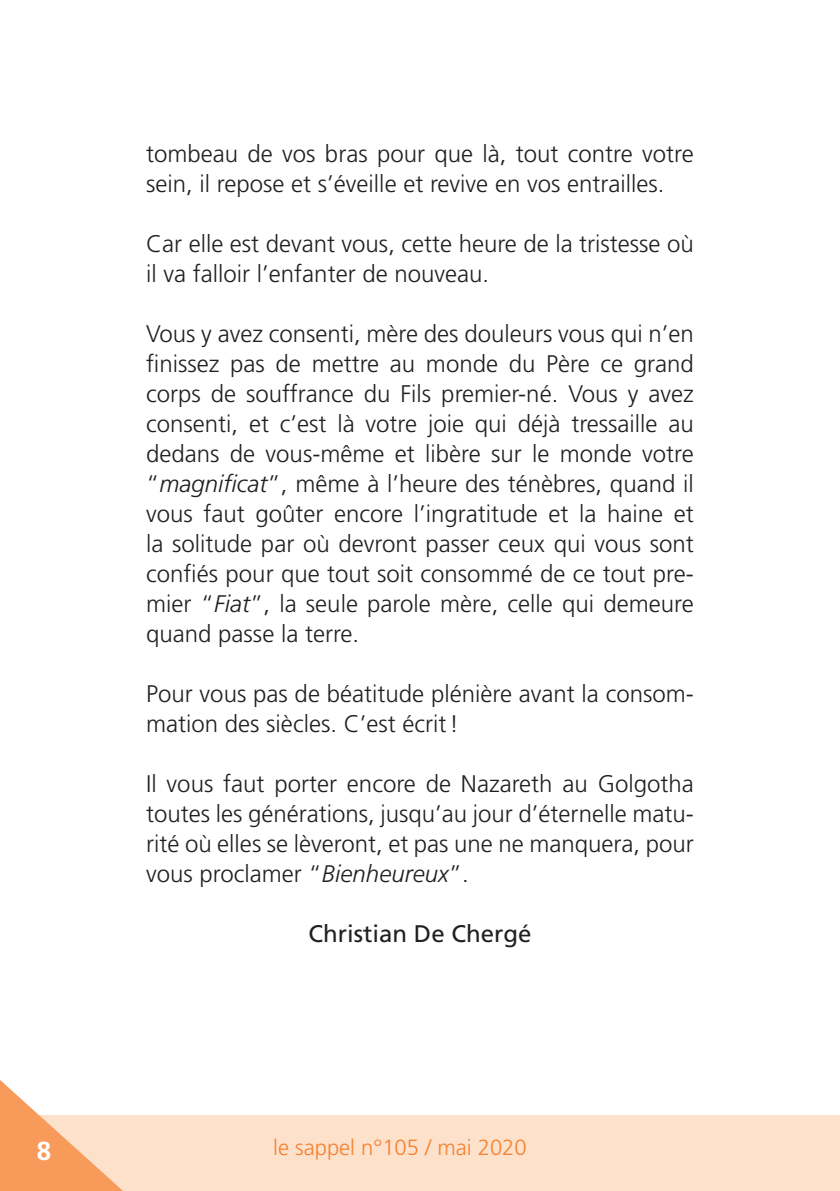
<style>
.page{position:relative;width:840px;height:1191px;background:#fff}
.page>*{position:absolute;margin:0;border:0;box-sizing:border-box;transform-origin:0 0}
.t1{font:700 26px "Frutiger";color:#fff}
.t2{font:300 24px/30px "Frutiger";color:#231f20}
.t3{font:24px "Frutiger";color:#231f20}
.t4{font:300 22px "Frutiger";color:#f48232}
.s1{font-style:italic}
</style>
<div class="page">
<div style="left:0;top:1115px;width:839px;height:76px;background:#fee1cb"></div>
<svg style="left:0;top:1080px;width:123px;height:111px"></svg>
<hr style="left:839px;top:0;width:1px;height:222px;background:#f48232">
<p class="t2" style="left:146px;top:139px;width:549px">tombeau de vos bras pour que là, tout contre votre sein, il repose et s’éveille et revive en vos entrailles.</p>
<p class="t2" style="left:146px;top:229px;width:549px">Car elle est devant vous, cette heure de la tristesse où il va falloir l’enfanter de nouveau.</p>
<p class="t2" style="left:146px;top:319px;width:549px;text-align:justify">Vous y avez consenti, mère des douleurs vous qui n’en finissez pas de mettre au monde du Père ce grand corps de souffrance du Fils premier-né. Vous y avez consenti, et c’est là votre joie qui déjà tressaille au dedans de vous-même et libère sur le monde votre “<span class="s1">magnificat</span>”, même à l’heure des ténèbres, quand il vous faut goûter encore l’ingratitude et la haine et la solitude par où devront passer ceux qui vous sont confiés pour que tout soit consommé de ce tout pre&shy;mier “<span class="s1">Fiat</span>”, la seule parole mère, celle qui demeure quand passe la terre.</p>
<p class="t2" style="left:146px;top:679px;width:549px">Pour vous pas de béatitude plénière avant la consom&shy;mation des siècles. C’est écrit!</p>
<p class="t2" style="left:146px;top:769px;width:549px;text-align:justify">Il vous faut porter encore de Nazareth au Golgotha toutes les générations, jusqu’au jour d’éternelle matu&shy;rité où elles se lèveront, et pas une ne manquera, pour vous proclamer “<span class="s1">Bienheureux</span>”.</p>
<p class="t3" style="left:308px;top:920px;width:224px">Christian De Chergé</p>
<p class="t1" style="left:37px;top:1135px;width:16px">8</p>
<p class="t4" style="left:273px;top:1134px;width:255px">le sappel n°105 / mai 2020</p>
</div>
